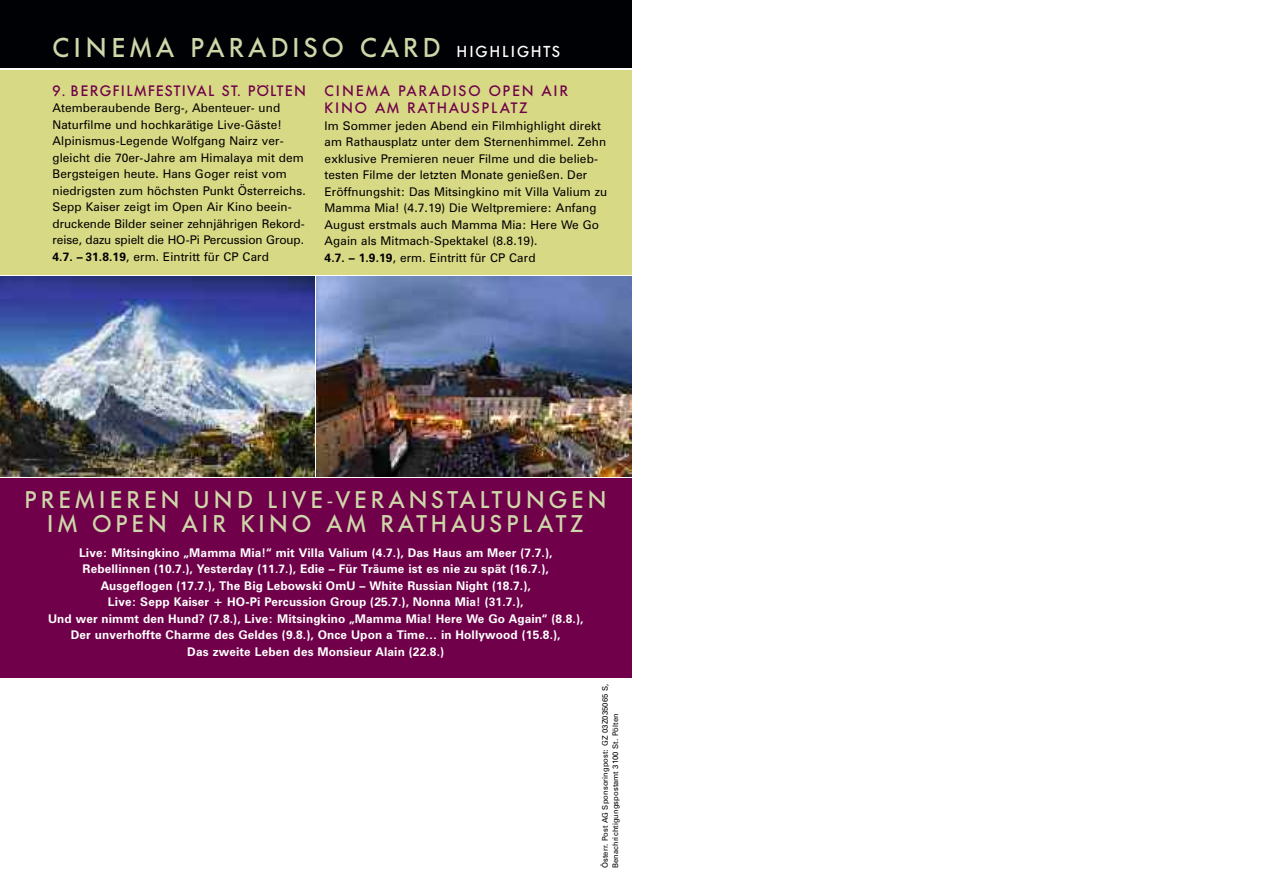
<style>
.page{position:relative;width:1263px;height:893px;background:#fff}
.page>*{position:absolute;margin:0;border:0;box-sizing:border-box;transform-origin:0 0}
.t1{font:500 27px "Futura BQ";letter-spacing:.14em;color:#ced6aa}
.t2{font:500 24px/24px "Futura BQ";letter-spacing:.15em;color:#ced6aa;text-align:center}
.t3{font:500 15px/17.2px "Futura BQ";letter-spacing:.11em;color:#6f0049}
.t4{font:500 15px "Futura BQ";letter-spacing:.085em;color:#6f0049}
.t5{font:12px/16.5px "Zurich BT";letter-spacing:.01em;color:#000}
.t6{font:700 12px/16.5px "Zurich BT";letter-spacing:.01em;color:#fff;text-align:center}
.t7{font:7.65px/10.4px "Zurich BT";letter-spacing:.01em;color:#000}
.s1{font-size:15.75px;color:#fff}
.s2{font-weight:700}
</style>
<div class="page">
<div style="left:0;top:0;width:631px;height:68px;background:#000104"></div>
<div style="left:0;top:70px;width:631px;height:204px;background:#d8d985"></div>
<img style="left:317px;top:276px;width:314px;height:200px">
<img style="left:0;top:276px;width:315px;height:200px">
<div style="left:0;top:478px;width:631px;height:200px;background:#6f0049"></div>
<h1 class="t1" style="left:53px;top:32px;width:509px">CINEMA PARADISO CARD <span class="s1">HIGHLIGHTS</span></h1>
<p class="t4" style="left:53px;top:82px;width:255px">9. BERGFILMFESTIVAL ST. PÖLTEN</p>
<p class="t5" style="left:53px;top:101px;width:255px">Atemberaubende Berg-, Abenteuer- und Naturfilme und hochkarätige Live-Gäste!<br>Alpinismus-Legende Wolfgang Nairz ver&shy;gleicht die 70er-Jahre am Himalaya mit dem Bergsteigen heute. Hans Goger reist vom niedrigsten zum höchsten Punkt Österreichs.<br>Sepp Kaiser zeigt im Open Air Kino beein&shy;druckende Bilder seiner zehnjährigen Rekord&shy;reise, dazu spielt die HO-Pi Percussion Group.<br><span class="s2">4.7. – 31.8.19</span>, erm. Eintritt für CP Card</p>
<p class="t3" style="left:325px;top:82px;width:245px">CINEMA PARADISO OPEN AIR<br>KINO AM RATHAUSPLATZ</p>
<p class="t5" style="left:325px;top:118px;width:284px">Im Sommer jeden Abend ein Filmhighlight direkt am Rathausplatz unter dem Sternenhimmel. Zehn exklusive Premieren neuer Filme und die belieb&shy;testen Filme der letzten Monate genießen. Der Eröffnungshit: Das Mitsingkino mit Villa Valium zu Mamma Mia! (4.7.19) Die Weltpremiere: Anfang August erstmals auch Mamma Mia: Here We Go Again als Mitmach-Spektakel (8.8.19).<br><span class="s2">4.7. – 1.9.19</span>, erm. Eintritt für CP Card</p>
<h2 class="t2" style="left:25px;top:488px;width:583px">PREMIEREN UND LIVE-VERANSTALTUNGEN<br>IM OPEN AIR KINO AM RATHAUSPLATZ</h2>
<p class="t6" style="left:48px;top:545px;width:537px">Live: Mitsingkino „Mamma Mia!“ mit Villa Valium (4.7.), Das Haus am Meer (7.7.), Rebellinnen (10.7.), Yesterday (11.7.), Edie – Für Träume ist es nie zu spät (16.7.), Ausgeflogen (17.7.), The Big Lebowski OmU – White Russian Night (18.7.),<br>Live: Sepp Kaiser + HO-Pi Percussion Group (25.7.), Nonna Mia! (31.7.),<br>Und wer nimmt den Hund? (7.8.), Live: Mitsingkino „Mamma Mia! Here We Go Again“ (8.8.), Der unverhoffte Charme des Geldes (9.8.), Once Upon a Time… in Hollywood (15.8.),<br>Das zweite Leben des Monsieur Alain (22.8.)</p>
<p class="t7" style="left:601px;top:868px;width:186px;rotate:-90deg">Österr. Post AG Sponsoringpost: GZ 03Z035065 S,<br>Benachrichtigungspostamt 3100 St. Pölten</p>
</div>
